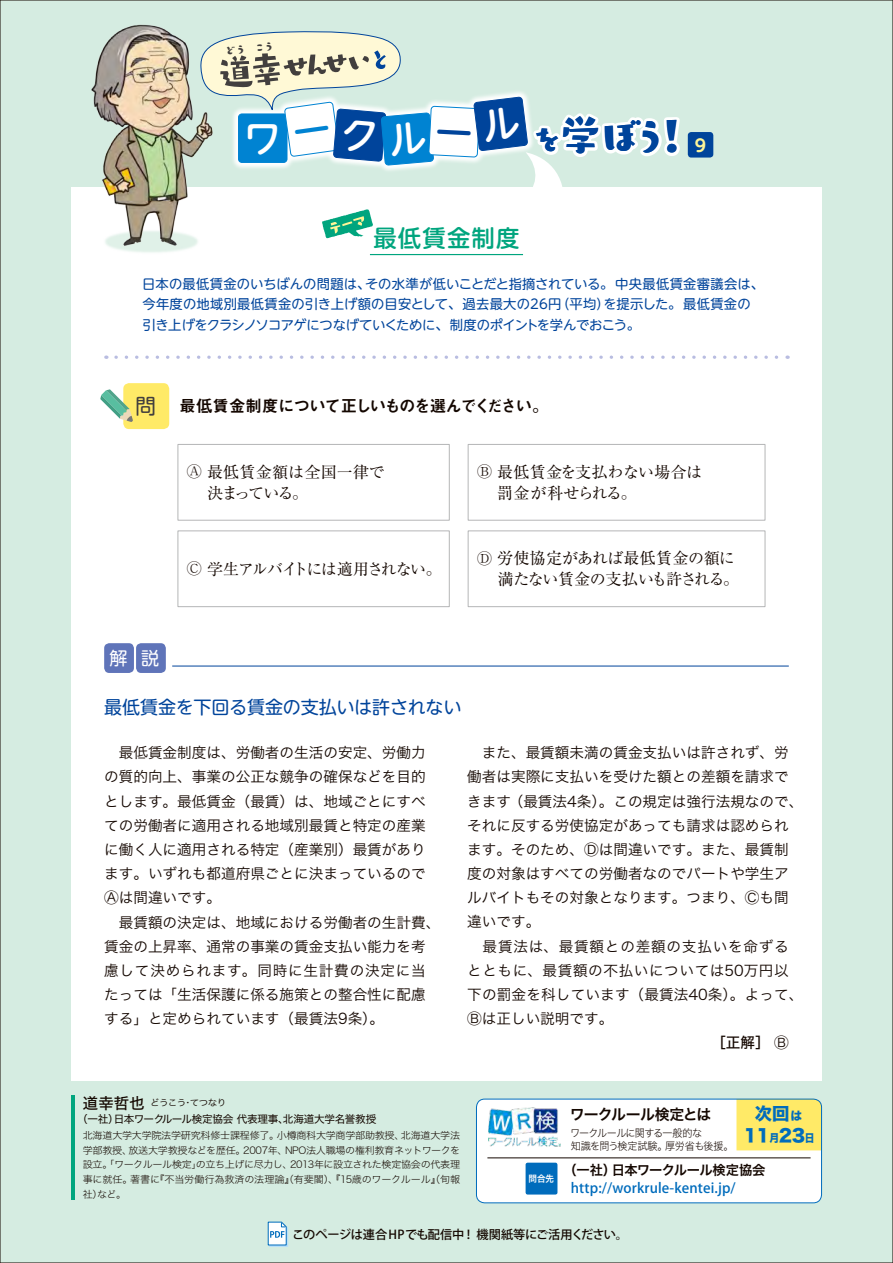
<style>
.page{position:relative;width:893px;height:1263px;background:#d5ece1}
.page>*{position:absolute;margin:0;border:0;box-sizing:border-box;transform-origin:0 0}
.t1{font:46.5px "Baby Pop Std EB";color:#00449b}
.t2{font:44.4px "Baby Pop Std EB";color:#00449b}
.t3{font:500 38.4px "UD Shin M Go Pro";color:#fff}
.t4{font:500 23.4px "UD Shin M Go Pro";letter-spacing:.05em;color:#00a57e}
.t5{font:21px "UD Shin M Go Pro";color:#423f3e}
.t6{font:18px "UD Shin M Go Pro";letter-spacing:-.01em;color:#00449b}
.t7{font:18px "UD Shin M Go Pro";color:#fff}
.t8{font:17.25px "Hira Kaku Std N W8";color:#006cbc}
.t9{font:700 16.95px "UD Shin M Go Pro De";color:#fff598}
.t10{font:16.5px "Midashi Go Pro MB31";letter-spacing:-.06em;color:#140700}
.t11{font:15.9px/21.3px "Ryumin Pro";letter-spacing:-.015em;color:#140700;text-align:right}
.t12{font:15.9px/21.3px "Ryumin Pro";letter-spacing:.02em;color:#140700}
.t13{font:15.9px/21.3px "Ryumin Pro";letter-spacing:.015em;color:#140700}
.t14{font:15.9px "Ryumin Pro";letter-spacing:-.09em;color:#140700}
.t15{font:15.45px "Hira Kaku Std N W5";color:#140700}
.t16{font:14.85px "Hira Kaku Std N W6";letter-spacing:-.055em;color:#140700}
.t17{font:14.55px/24.2px "Hira Kaku Std N W3";color:#140700}
.t18{font:14.55px "Hira Kaku Std N W5";color:#140700}
.t19{font:14.55px "Hira Kaku Pro N W3";color:#140700}
.t20{font:500 13.8px "Koz Go Pr 6 N";letter-spacing:.01em;color:#006cbc}
.t21{font:13.35px/20.2px "UD Shin M Go Pro";letter-spacing:.005em;color:#00449b}
.t22{font:13.35px "Hira Kaku Std N W6";letter-spacing:-.03em;color:#140700}
.t23{font:500 12.15px "Koz Go Pr 6 N";letter-spacing:-.01em;color:#140700}
.t24{font:10.8px "Hira Kaku Std N W8";color:#006cbc;scale:.9 1}
.t25{font:10.65px "Hira Kaku Std N W4";letter-spacing:-.03em;color:#140700}
.t26{font:10.65px/13.4px "Hira Kaku Std N W2";letter-spacing:-.06em;color:#140700;scale:.95 1}
.t27{font:10.65px "Hira Kaku Std N W2";letter-spacing:-.035em;color:#140700;scale:.95 1}
.t28{font:9.75px/14.9px "Hira Kaku Std N W2";letter-spacing:-.03em;color:#140700}
.t29{font:9.15px "Hira Kaku Std N W3";letter-spacing:-.065em;color:#140700;scale:1.05 1}
.t30{font:9px "Hira Kaku Std N W6";color:#fff;scale:.95 1}
.s1{font-size:34.35px}
.s2{font-size:14.85px}
.s3{font-family:"Hira Kaku Pro N W3"}
.s4{font-size:11.55px}
</style>
<div class="page">
<div style="left:71px;top:187px;width:751px;height:893px;background:#fff"></div>
<div style="left:688px;top:132px;width:25px;height:26px;background:#00449b;border-radius:3px"></div>
<div style="left:178px;top:444px;width:272px;height:77px;border:1px solid #b5b6b7"></div>
<div style="left:178px;top:530px;width:272px;height:77px;border:1px solid #b5b6b7"></div>
<div style="left:468px;top:444px;width:297px;height:77px;border:1px solid #b5b6b7"></div>
<div style="left:468px;top:530px;width:297px;height:77px;border:1px solid #b5b6b7"></div>
<div style="left:123px;top:383px;width:46px;height:46px;background:#ffea67;border-radius:6px"></div>
<svg style="left:100px;top:389px;width:33px;height:33px"></svg>
<div style="left:104px;top:643px;width:30px;height:30px;background:#5f74b9;border-radius:5px"></div>
<div style="left:136px;top:643px;width:30px;height:30px;background:#5f74b9;border-radius:5px"></div>
<hr style="left:172px;top:666px;width:617px;height:1px;background:#00449b">
<hr style="left:370px;top:254px;width:153px;height:1px;background:#00a57e">
<svg style="left:116px;top:355px;width:672px;height:4px"></svg>
<hr style="left:71px;top:1095px;width:3px;height:104px;background:#00a57e">
<svg style="left:268px;top:1221px;width:20px;height:26px"></svg>
<div style="left:476px;top:1099px;width:346px;height:104px;background:#fff;border-radius:9px"></div>
<div style="left:526px;top:1163px;width:31px;height:31px;background:#006cbc;border-radius:2px"></div>
<img style="left:488px;top:1107px;width:73px;height:40px">
<hr style="left:487px;top:1157px;width:324px;height:1px;background:#140700">
<div style="left:736px;top:1099px;width:85px;height:51px;background:#ffea67"></div>
<div style="left:476px;top:1099px;width:346px;height:104px;border:1px solid #006cbc;border-radius:8px"></div>
<img style="left:91px;top:24px;width:108px;height:227px">
<hr style="left:892px;top:0;width:1px;height:1263px;background:#140700">
<hr style="left:0;top:0;width:1px;height:1263px;background:#140700">
<hr style="left:0;top:0;width:893px;height:1px;background:#140700">
<hr style="left:0;top:1262px;width:893px;height:1px;background:#140700">
<svg style="left:199px;top:31px;width:481px;height:207px"></svg>
<h3 class="t3" style="left:244px;top:107px;width:40px">ワ</h3>
<h2 class="t2" style="left:531px;top:101px;width:143px"><span class="s1">を</span>学ぼう</h2>
<h1 class="t1" style="left:648px;top:100px;width:48px">!</h1>
<p class="t9" style="left:695px;top:132px;width:13px">9</p>
<h3 class="t4" style="left:373px;top:219px;width:148px">最低賃金制度</h3>
<p class="t21" style="left:365px;top:273px;width:400px">その水準が低いことだと指摘されている。中央最低賃金審議会は、</p>
<p class="t21" style="left:142px;top:273px;width:230px">日本の最低賃金のいちばんの問題は、</p>
<p class="t21" style="left:142px;top:293px;width:499px">今年度の地域別最低賃金の引き上げ額の目安として、過去最大の26円<br>引き上げをクラシノソコアゲにつなげていくために、制度のポイントを学んでおこう。</p>
<p class="t21" style="left:556px;top:293px;width:55px">（平均）</p>
<p class="t21" style="left:604px;top:293px;width:149px">を提示した。最低賃金の</p>
<h3 class="t5" style="left:135px;top:389px;width:23px">問</h3>
<p class="t10" style="left:180px;top:393px;width:370px">最低賃金制度について正しいものを選んでください。</p>
<p class="t13" style="left:207px;top:460px;width:179px;text-indent:-20px"><span class="s2">Ⓐ</span> 最低賃金額は全国一律で決まっている。</p>
<p class="t14" style="left:187px;top:556px;width:257px"><span class="s2">Ⓒ</span> 学生アルバイトには適用されない。</p>
<p class="t12" style="left:497px;top:460px;width:206px;text-indent:-20px"><span class="s2">Ⓑ</span> 最低賃金を支払わない場合は罰金が科せられる。</p>
<p class="t11" style="left:477px;top:546px;width:264px"><span class="s2">Ⓓ</span> 労使協定があれば最低賃金の額に満たない賃金の支払いも許される。</p>
<p class="t7" style="left:109px;top:643px;width:20px">解</p>
<p class="t7" style="left:141px;top:643px;width:20px">説</p>
<p class="t6" style="left:104px;top:693px;width:359px">最低賃金を下回る賃金の支払いは許されない</p>
<p class="t17" style="left:104px;top:740px;width:338px">　最低賃金制度は、労働者の生活の安定、労働力の質的向上、事業の公正な競争の確保などを目的とします。最低賃金（最賃）は、地域ごとにすべての労働者に適用される地域別最賃と特定の産業に働く人に適用される特定（産業別）最賃があります。いずれも都道府県ごとに決まっているので<br><span class="s3">Ⓐ</span>は間違いです。<br>　最賃額の決定は、地域における労働者の生計費、賃金の上昇率、通常の事業の賃金支払い能力を考慮して決められます。同時に生計費の決定に当たっては「生活保護に係る施策との整合性に配慮する」と定められています（最賃法9条。(</p>
<p class="t17" style="left:467px;top:740px;width:323px">　また、最賃額未満の賃金支払いは許されず、労</p>
<p class="t17" style="left:467px;top:764px;width:323px">働者は実際に支払いを受けた額との差額を請求で</p>
<p class="t17" style="left:509px;top:789px;width:296px">（最賃法4条）。この規定は強行法規なので、</p>
<p class="t17" style="left:467px;top:789px;width:338px">きます<br>それに反する労使協定があっても請求は認められます。そのため、<span class="s3">Ⓓ</span>は間違いです。また、最賃制度の対象はすべての労働者なのでパートや学生アルバイトもその対象となります。つまり、<span class="s3">Ⓒ</span>も間違いです。<br>　最賃法は、最賃額との差額の支払いを命ずるとともに、最賃額の不払いについては50万円以下の罰金を科しています（最賃法40条）。よって、<br><span class="s3">Ⓑ</span>は正しい説明です。</p>
<p class="t19" style="left:774px;top:1030px;width:16px">Ⓑ</p>
<p class="t18" style="left:711px;top:1032px;width:67px">［正解］　</p>
<p class="t15" style="left:83px;top:1091px;width:63px">道幸哲也</p>
<p class="t25" style="left:114px;top:1111px;width:264px">日本ワークルール検定協会代表理事北海道大学名誉教授</p>
<p class="t25" style="left:278px;top:1111px;width:12px">、</p>
<p class="t29" style="left:150px;top:1096px;width:74px">どうこうてつなり</p>
<p class="t29" style="left:183px;top:1096px;width:11px">・</p>
<p class="t25" style="left:77px;top:1111px;width:43px">（一社）</p>
<p class="t28" style="left:277px;top:1127px;width:129px">小樽商科大学商学部助教授、</p>
<p class="t28" style="left:83px;top:1127px;width:198px">北海道大学大学院法学研究科修士課程修了。</p>
<p class="t28" style="left:401px;top:1127px;width:61px">北海道大学法</p>
<p class="t28" style="left:243px;top:1142px;width:46px">2007年、</p>
<p class="t28" style="left:83px;top:1142px;width:51px">学部教授、</p>
<p class="t28" style="left:128px;top:1142px;width:119px">放送大学教授などを歴任。</p>
<p class="t28" style="left:285px;top:1142px;width:177px">NPO法人職場の権利教育ネットワークを</p>
<p class="t28" style="left:290px;top:1157px;width:172px">2013年に設立された検定協会の代表理</p>
<p class="t28" style="left:83px;top:1157px;width:211px">設立。「ワークルール検定の立ち上げに尽力し、</p>
<p class="t28" style="left:155px;top:1157px;width:307px;text-indent:37px">」<br>『不当労働行為救済の法理論』（有斐閣）、『15歳のワークルール』（旬報</p>
<p class="t28" style="left:130px;top:1172px;width:31px">著書に</p>
<p class="t28" style="left:83px;top:1172px;width:51px">事に就任。社など。</p>
<p class="t28" style="left:93px;top:1187px;width:12px">）</p>
<p class="t30" style="left:528px;top:1172px;width:28px">問合先</p>
<p class="t8" style="left:755px;top:1104px;width:49px">次回<span class="s4">は</span></p>
<p class="t16" style="left:570px;top:1103px;width:143px">ワークルール検定とは</p>
<p class="t26" style="left:665px;top:1126px;width:74px;text-indent:-95px">ワークルールに関する一般的な<br>厚労省も後援。</p>
<p class="t8" style="left:779px;top:1126px;width:28px">23</p>
<p class="t8" style="left:744px;top:1126px;width:28px">11</p>
<p class="t24" style="left:769px;top:1132px;width:12px">月</p>
<p class="t24" style="left:805px;top:1132px;width:12px">日</p>
<p class="t27" style="left:571px;top:1138px;width:103px">知識を問う検定試験。</p>
<p class="t22" style="left:612px;top:1160px;width:155px">日本ワークルール検定協会</p>
<p class="t22" style="left:563px;top:1160px;width:54px">（一社）</p>
<p class="t20" style="left:571px;top:1180px;width:166px">http://workrule-kentei j p. /</p>
<p class="t23" style="left:292px;top:1227px;width:174px">このページは連合HPでも配信中</p>
<p class="t23" style="left:462px;top:1227px;width:167px">！機関紙等にご活用ください。</p>
</div>
